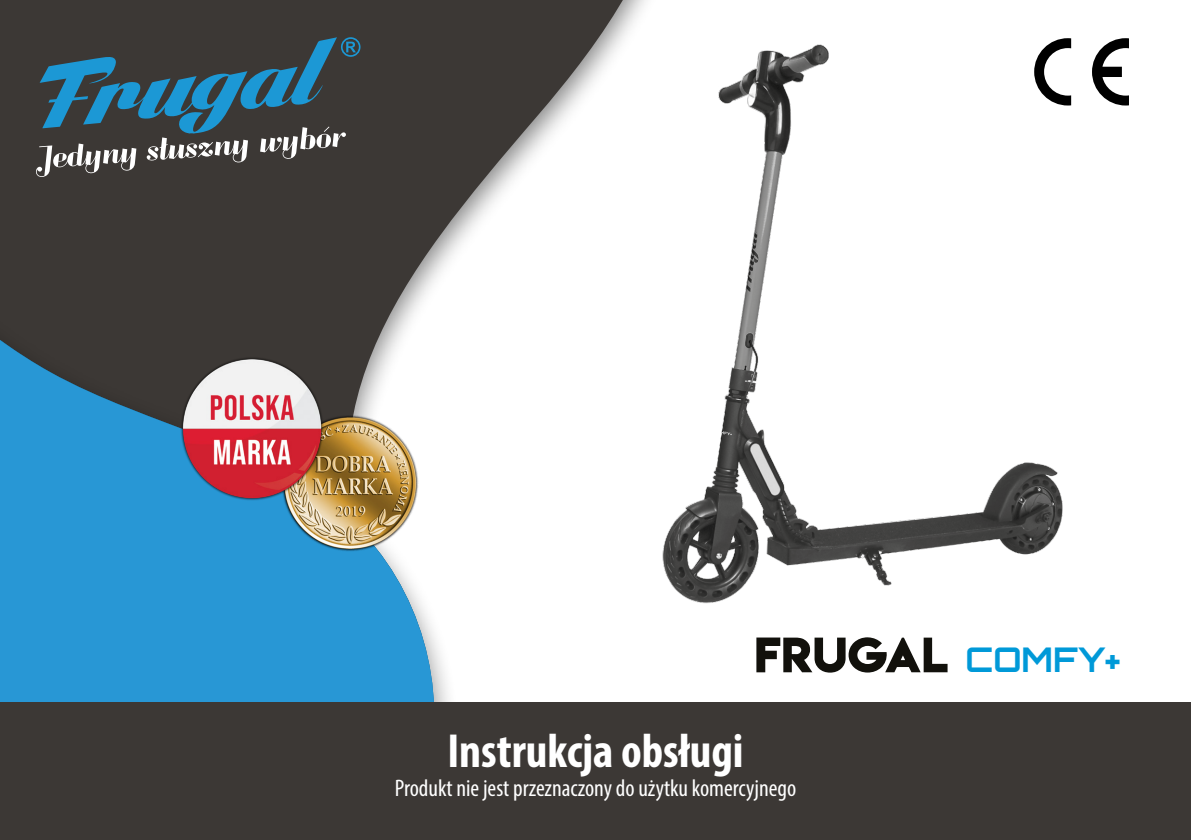
<style>
.page{position:relative;width:1191px;height:840px;background:#fff}
.page>*{position:absolute;margin:0;border:0;box-sizing:border-box;transform-origin:0 0}
.t1{font:700 condensed 48px "Myriad Pro";color:#fff}
.t2{font:700 34px "Orbitron";color:#0099d8}
.t3{font:condensed 24px "Myriad Pro";color:#fff}
</style>
<div class="page">
<svg style="left:0;top:0;width:542px;height:246px;background:#585452"></svg>
<div style="left:0;top:88px;width:449px;height:252px;background:#3c3835"></div>
<div style="left:0;top:340px;width:449px;height:499px;background:#000;opacity:.5"></div>
<svg style="left:0;top:340px;width:436px;height:362px;background:#3a93c4"></svg>
<svg style="left:36px;top:37px;width:324px;height:140px;background:#40555e"></svg>
<div style="left:0;top:702px;width:1191px;height:137px;background:#3c3835"></div>
<svg style="left:1119px;top:38px;width:10px;height:67px"></svg>
<svg style="left:756px;top:654px;width:191px;height:18px"></svg>
<img style="left:282px;top:415px;width:136px;height:136px">
<img style="left:180px;top:356px;width:144px;height:144px">
<img style="left:542px;top:0;width:577px;height:654px">
<h1 class="t1" style="left:447px;top:720px;width:298px">Instrukcja obsługi</h1>
<p class="t3" style="left:395px;top:772px;width:403px">Produkt nie jest przeznaczony do użytku komercyjnego</p>
<h2 class="t2" style="left:965px;top:639px;width:156px">COMFY+</h2>
</div>
